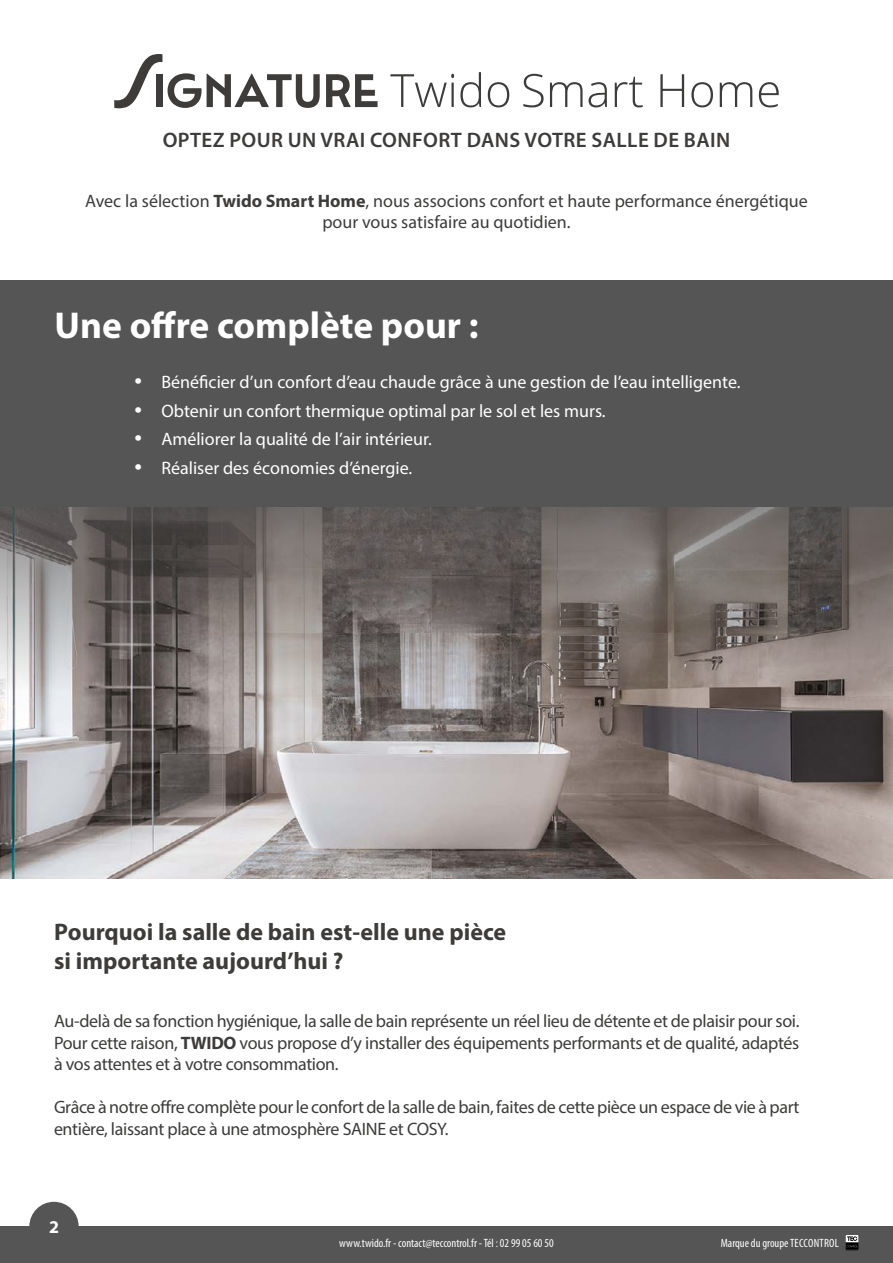
<style>
.page{position:relative;width:893px;height:1263px;background:#fff}
.page>*{position:absolute;margin:0;border:0;box-sizing:border-box;transform-origin:0 0}
.t1{font:700 37.5px "Myriad Pro";color:#fff}
.t2{font:700 24px/28.8px "Myriad Pro";color:#3d3c3b}
.t3{font:600 21px "Myriad Pro";letter-spacing:.02em;color:#3d3c3b}
.t4{font:18px/21.6px "Myriad Pro";letter-spacing:-.02em;color:#3d3c3b;text-align:justify}
.t5{font:18px "Myriad Pro";color:#fff}
.t6{font:18px/21.6px "Myriad Pro";color:#3d3c3b;text-align:center}
.t7{font:700 18px "Myriad Pro";color:#fff}
.t8{font:condensed 12px "Myriad Pro";color:#fff}
.s1{font-weight:700}
.s2{font-size:27px}
</style>
<div class="page">
<img style="left:0;top:722px;width:893px;height:156px">
<div style="left:0;top:1226px;width:893px;height:37px;background:#565555"></div>
<div style="left:29px;top:1202px;width:50px;height:49px;background:#565555;border-radius:50%"></div>
<svg style="left:0;top:507px;width:893px;height:215px;background:#78726f"></svg>
<div style="left:0;top:281px;width:893px;height:226px;background:#565555"></div>
<svg style="left:845px;top:1235px;width:14px;height:15px"></svg>
<svg style="left:390px;top:74px;width:64px;height:33px"></svg>
<svg style="left:460px;top:72px;width:21px;height:35px"></svg>
<svg style="left:488px;top:82px;width:21px;height:25px"></svg>
<svg style="left:523px;top:74px;width:21px;height:33px"></svg>
<svg style="left:550px;top:82px;width:33px;height:25px"></svg>
<svg style="left:589px;top:82px;width:18px;height:25px"></svg>
<svg style="left:615px;top:77px;width:28px;height:30px"></svg>
<svg style="left:660px;top:74px;width:24px;height:33px"></svg>
<svg style="left:691px;top:82px;width:22px;height:25px"></svg>
<svg style="left:720px;top:82px;width:32px;height:25px"></svg>
<svg style="left:759px;top:82px;width:20px;height:25px"></svg>
<svg style="left:168px;top:73px;width:152px;height:35px"></svg>
<svg style="left:326px;top:74px;width:52px;height:33px"></svg>
<svg style="left:114px;top:54px;width:48px;height:54px"></svg>
<p class="t3" style="left:163px;top:127px;width:569px">OPTEZ POUR UN VRAI CONFORT DANS VOTRE SALLE DE BAIN</p>
<p class="t6" style="left:85px;top:189px;width:724px">Avec la sélection <span class="s1">Twido Smart Home</span>, nous associons confort et haute performance énergétique pour vous satisfaire au quotidien.</p>
<h1 class="t1" style="left:54px;top:301px;width:426px">Une offre complète pour :</h1>
<p class="t5" style="left:134px;top:371px;width:608px"><span class="s2">•</span> Bénéficier d’un confort d’eau chaude grâce à une gestion de l’eau intelligente.</p>
<p class="t5" style="left:134px;top:400px;width:473px"><span class="s2">•</span> Obtenir un confort thermique optimal par le sol et les murs.</p>
<p class="t5" style="left:134px;top:428px;width:299px"><span class="s2">•</span> Améliorer la qualité de l’air intérieur.</p>
<p class="t5" style="left:134px;top:457px;width:279px"><span class="s2">•</span> Réaliser des économies d’énergie.</p>
<h2 class="t2" style="left:54px;top:917px;width:454px">Pourquoi la salle de bain est-elle une pièce si importante aujourd’hui ?</h2>
<p class="t4" style="left:54px;top:1010px;width:747px">Au-delà de sa fonction hygiénique, la salle de bain représente un réel lieu de détente et de plaisir pour soi.<br>Pour cette raison, <span class="s1">TWIDO</span> vous propose d’y installer des équipements performants et de qualité, adaptés à vos attentes et à votre consommation.</p>
<p class="t4" style="left:54px;top:1096px;width:747px">Grâce à notre offre complète pour le confort de la salle de bain, faites de cette pièce un espace de vie à part entière, laissant place à une atmosphère SAINE et COSY.</p>
<p class="t7" style="left:49px;top:1215px;width:11px">2</p>
<p class="t8" style="left:339px;top:1236px;width:216px">www.twido.fr - contact@teccontrol.fr - Tél : 02 99 05 60 50</p>
<p class="t8" style="left:721px;top:1236px;width:120px">Marque du groupeTECCONTROL</p>
</div>
